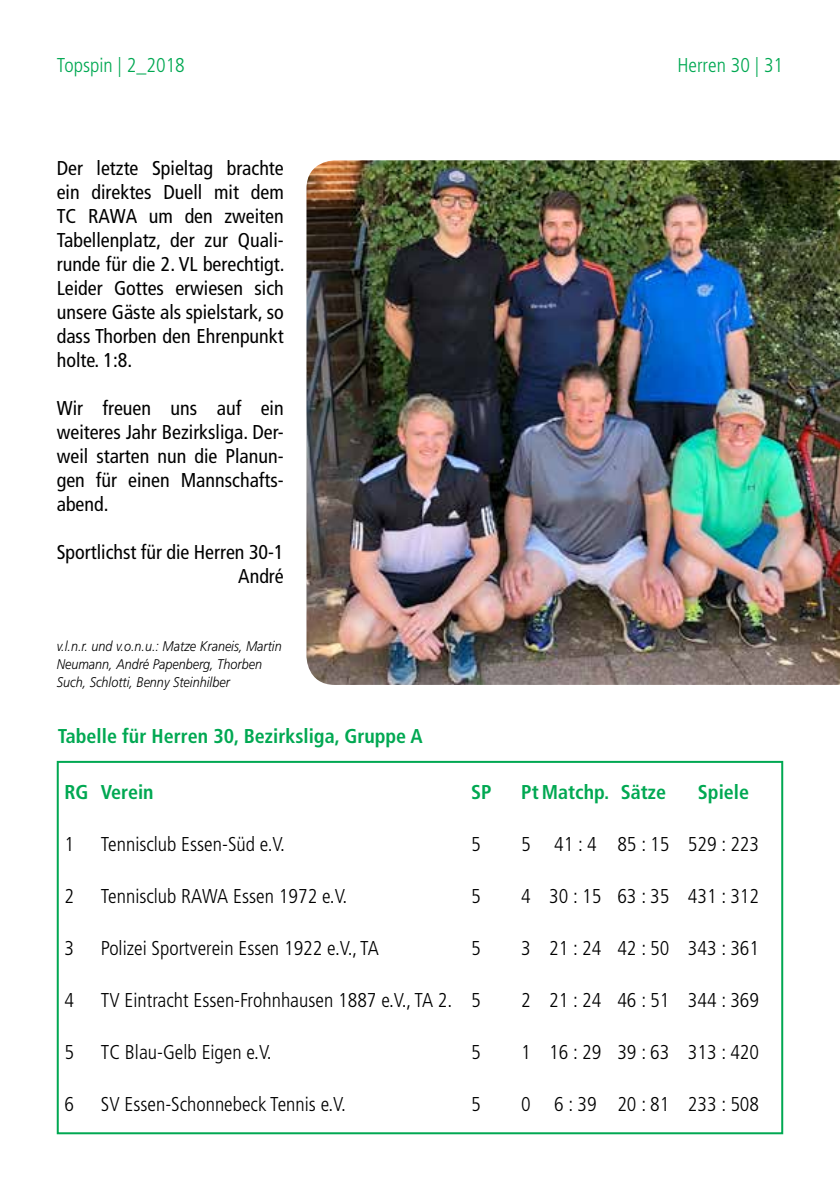
<style>
.page{position:relative;width:840px;height:1191px;background:#fff}
.page>*{position:absolute;margin:0;border:0;box-sizing:border-box;transform-origin:0 0}
.t1{font:condensed 20px/24px "Frutiger";color:#000;text-align:justify}
.t2{font:300 condensed 20px "Frutiger";color:#000}
.t3{font:700 condensed 20px "Frutiger";color:#00a852}
.t4{font:300 condensed 20px "Frutiger";color:#00a852}
.t5{font:italic 300 14px/18px "Frutiger";color:#000;scale:.9 1}
</style>
<div class="page">
<img style="left:306px;top:160px;width:533px;height:525px">
<div style="left:57px;top:761px;width:725px;height:373px;border:2px solid #00a852"></div>
<p class="t4" style="left:57px;top:53px;width:130px">Topspin | 2_2018</p>
<p class="t4" style="left:677px;top:53px;width:107px">Herren 30 | 31</p>
<p class="t1" style="left:57px;top:156px;width:229px">Der letzte Spieltag brachte ein direktes Duell mit dem TC RAWA um den zweiten Tabellenplatz, der zur Quali&shy;runde für die 2. VL berechtigt.<br>Leider Gottes erwiesen sich unsere Gäste als spielstark, so dass Thorben den Ehrenpunkt holte. 1:8.</p>
<p class="t1" style="left:57px;top:396px;width:228px">Wir freuen uns auf ein weiteres Jahr Bezirksliga. Der&shy;weil starten nun die Planun&shy;gen für einen Mannschafts&shy;abend.</p>
<p class="t1" style="left:57px;top:540px;width:228px;text-align:right">Sportlichst für die Herren 30-1<br>André</p>
<p class="t5" style="left:57px;top:637px;width:251px">v.l.n.r. und v.o.n.u.: Matze Kraneis, Martin<br>Neumann, André Papenberg, Thorben<br>Such, Schlotti, Benny Steinhilber</p>
<p class="t3" style="left:58px;top:724px;width:366px">Tabelle für Herren 30, Bezirksliga, Gruppe A</p>
<p class="t3" style="left:64px;top:780px;width:91px">RG Verein</p>
<p class="t3" style="left:471px;top:780px;width:22px">SP</p>
<p class="t3" style="left:521px;top:780px;width:146px">Pt Matchp. Sätze</p>
<p class="t3" style="left:697px;top:780px;width:53px">Spiele</p>
<p class="t2" style="left:64px;top:832px;width:11px">1</p>
<p class="t2" style="left:101px;top:832px;width:186px">Tennisclub Essen-Süd e.V.</p>
<p class="t2" style="left:471px;top:832px;width:11px">5</p>
<p class="t2" style="left:521px;top:832px;width:239px">5 41 : 4 85 : 15 529 : 223</p>
<p class="t2" style="left:64px;top:884px;width:11px">2</p>
<p class="t2" style="left:101px;top:884px;width:248px">Tennisclub RAWA Essen 1972 e.V.</p>
<p class="t2" style="left:471px;top:884px;width:11px">5</p>
<p class="t2" style="left:521px;top:884px;width:239px">4 30 : 15 63 : 35 431 : 312</p>
<p class="t2" style="left:64px;top:936px;width:11px">3</p>
<p class="t2" style="left:101px;top:936px;width:279px">Polizei Sportverein Essen 1922 e.V., TA</p>
<p class="t2" style="left:471px;top:936px;width:11px">5</p>
<p class="t2" style="left:521px;top:936px;width:239px">3 21 : 24 42 : 50 343 : 361</p>
<p class="t2" style="left:64px;top:988px;width:11px">4</p>
<p class="t2" style="left:101px;top:988px;width:381px">TV Eintracht Essen-Frohnhausen 1887 e.V., TA 2. 5</p>
<p class="t2" style="left:521px;top:988px;width:239px">2 21 : 24 46 : 51 344 : 369</p>
<p class="t2" style="left:64px;top:1040px;width:11px">5</p>
<p class="t2" style="left:101px;top:1040px;width:172px">TC Blau-Gelb Eigen e.V.</p>
<p class="t2" style="left:471px;top:1040px;width:11px">5</p>
<p class="t2" style="left:521px;top:1040px;width:239px">1 16 : 29 39 : 63 313 : 420</p>
<p class="t2" style="left:64px;top:1092px;width:11px">6</p>
<p class="t2" style="left:101px;top:1092px;width:246px">SV Essen-Schonnebeck Tennis e.V.</p>
<p class="t2" style="left:471px;top:1092px;width:11px">5</p>
<p class="t2" style="left:521px;top:1092px;width:239px">0 6 : 39 20 : 81 233 : 508</p>
</div>
